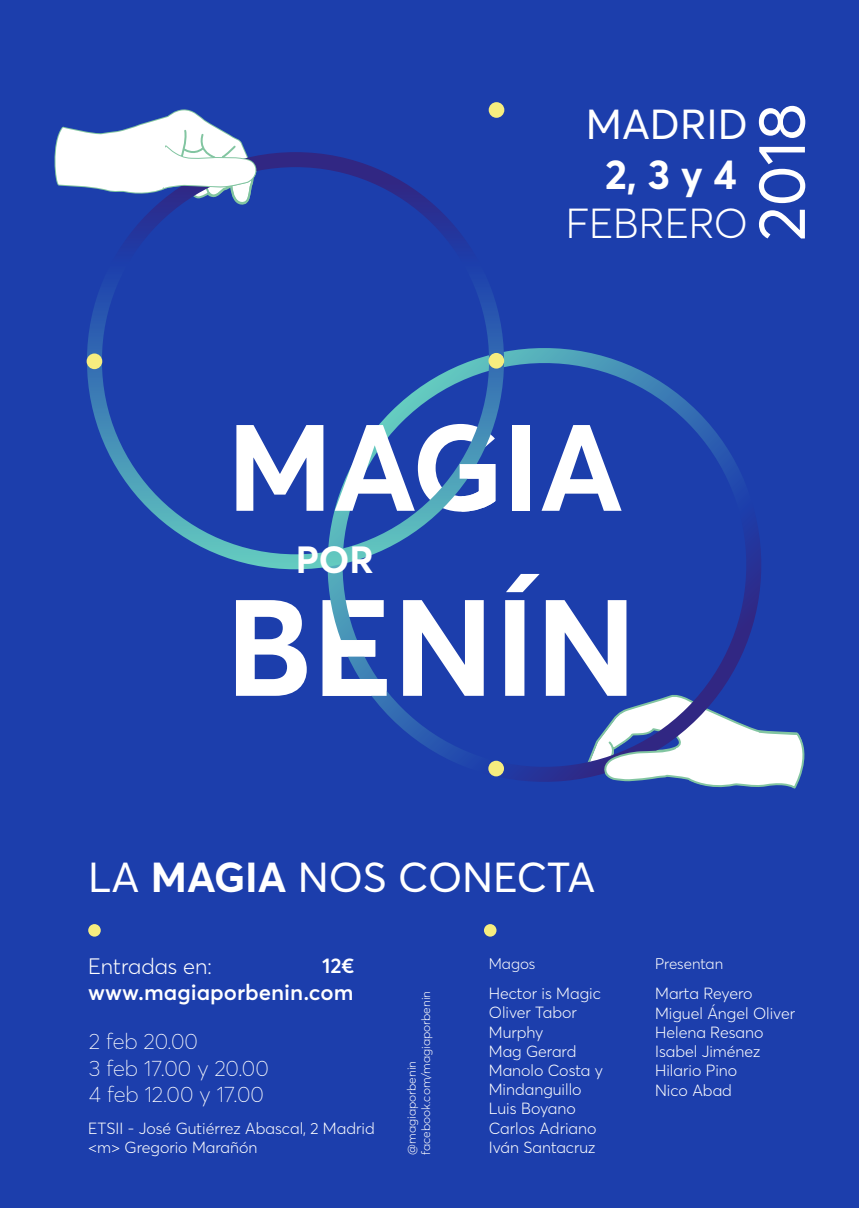
<style>
.page{position:relative;width:859px;height:1208px;background:#fff}
.page>*{position:absolute;margin:0;border:0;box-sizing:border-box;transform-origin:0 0}
.t1{font:700 134.8px "Averta PE";color:#fff}
.t2{font:700 120.8px "Averta PE";color:#fff}
.t3{font:66.4px "Averta PE";color:#fff}
.t4{font:41.4px "Averta PE";color:#fff}
.t5{font:300 41.4px "Averta PE";color:#fff}
.t6{font:700 41.4px "Averta PE";color:#fff}
.t7{font:700 37.4px "Averta PE";color:#fff}
.t8{font:100 22px/26.4px "Averta PE";color:#fff}
.t9{font:600 22px "Averta PE";color:#fff}
.t10{font:300 22px "Averta PE";color:#fff}
.t11{font:600 21px "Averta PE";color:#fff}
.t12{font:300 16px/19.2px "Averta PE";color:#fff}
.t13{font:300 15.2px "Averta PE";color:#fff}
.t14{font:300 12px/14.4px "Averta PE";color:#fff}
.s1{font-weight:700}
</style>
<div class="page">
<div style="left:0;top:0;width:858px;height:1208px;background:#1c3eac"></div>
<svg style="left:293px;top:314px;width:468px;height:468px"></svg>
<div style="left:87px;top:152px;width:417px;height:417px;border:15px solid #fff;border-radius:50%"></div>
<svg style="left:54px;top:109px;width:206px;height:96px"></svg>
<div style="left:88px;top:924px;width:13px;height:12px;background:#f6ed7f;border-radius:50%"></div>
<div style="left:484px;top:924px;width:12px;height:12px;background:#f6ed7f;border-radius:50%"></div>
<div style="left:488px;top:353px;width:16px;height:15px;background:#f6ed7f;border-radius:50%"></div>
<svg style="left:323px;top:640px;width:64px;height:56px"></svg>
<svg style="left:460px;top:464px;width:35px;height:47px"></svg>
<div style="left:489px;top:102px;width:15px;height:16px;background:#f6ed7f;border-radius:50%"></div>
<div style="left:87px;top:353px;width:15px;height:16px;background:#f6ed7f;border-radius:50%"></div>
<div style="left:488px;top:760px;width:16px;height:16px;background:#f6ed7f;border-radius:50%"></div>
<svg style="left:585px;top:693px;width:220px;height:96px"></svg>
<h3 class="t4" style="left:586px;top:96px;width:164px">MADRID</h3>
<h3 class="t6" style="left:605px;top:145px;width:134px">2, 3 y 4</h3>
<h3 class="t5" style="left:566px;top:195px;width:184px">FEBRERO</h3>
<h3 class="t3" style="left:736px;top:241px;width:140px;rotate:-90deg">2018</h3>
<h2 class="t2" style="left:227px;top:383px;width:398px">MAGIA</h2>
<h3 class="t7" style="left:296px;top:533px;width:80px">POR</h3>
<h1 class="t1" style="left:226px;top:553px;width:413px">BENÍN</h1>
<h3 class="t4" style="left:88px;top:848px;width:509px">LA <span class="s1">MAGIA</span> NOS CONECTA</h3>
<h3 class="t10" style="left:88px;top:950px;width:125px">Entradas en:</h3>
<h3 class="t9" style="left:88px;top:976px;width:267px">www.magiaporbenin.com</h3>
<p class="t12" style="left:489px;top:983px;width:116px">Hector is Magic<br>Oliver Tabor<br>Murphy<br>Mag Gerard<br>Manolo Costa y<br>Mindanguillo<br>Luis Boyano<br>Carlos Adriano<br>Iván Santacruz</p>
<p class="t13" style="left:489px;top:953px;width:48px">Magos</p>
<p class="t13" style="left:655px;top:953px;width:69px">Presentan</p>
<p class="t12" style="left:655px;top:983px;width:141px">Marta Reyero<br>Miguel Ángel Oliver<br>Helena Resano<br>Isabel Jiménez<br>Hilario Pino<br>Nico Abad</p>
<h3 class="t11" style="left:322px;top:950px;width:34px">12€</h3>
<p class="t14" style="left:404px;top:1154px;width:165px;rotate:-90deg">@magiaporbenin facebook.com/magiaporbenin</p>
<h3 class="t8" style="left:89px;top:1027px;width:181px">2 feb 20.00<br>3 feb 17.00 y 20.00<br>4 feb 12.00 y 17.00</h3>
<p class="t12" style="left:88px;top:1117px;width:288px">ETSII - José Gutiérrez Abascal, 2 Madrid &lt;m&gt; Gregorio Marañón</p>
</div>
